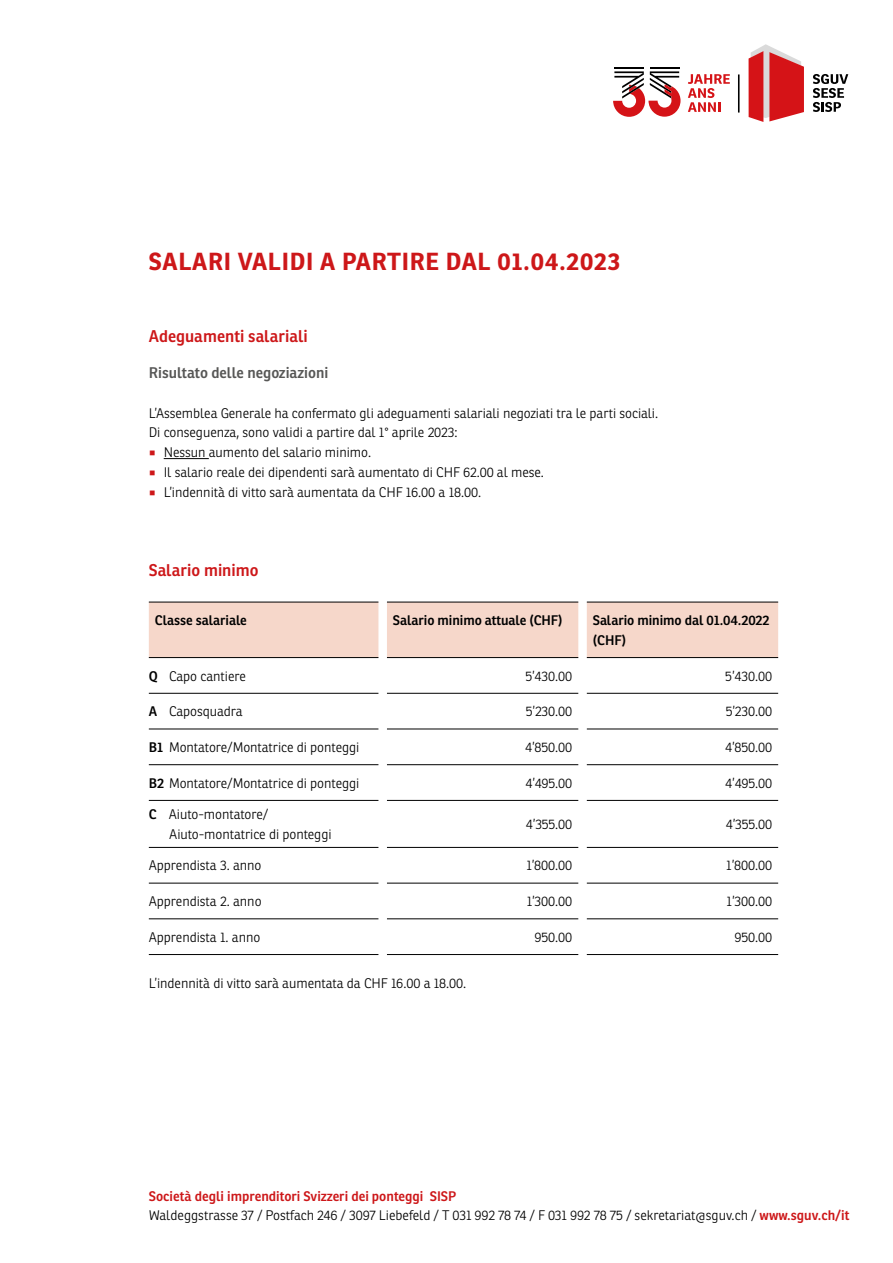
<style>
.page{position:relative;width:893px;height:1263px;background:#fff}
.page>*{position:absolute;margin:0;border:0;box-sizing:border-box;transform-origin:0 0}
.t1{font:700 24px "Ronnia";letter-spacing:.03em;color:#cd1719}
.t2{font:600 16.5px "Ronnia";color:#cd1719}
.t3{font:600 15px "Ronnia";color:#575756}
.t4{font:300 13.5px/19.8px "Ronnia";letter-spacing:-.005em;color:#000}
.t5{font:600 13.5px/19.8px "Ronnia";letter-spacing:-.005em;color:#000}
.s1{font-size:12px;color:#cd1719}
.s2{font-weight:600}
.s3{font-weight:600;color:#cd1719}
</style>
<div class="page">
<hr style="left:164px;top:458px;width:45px;height:1px;background:#000">
<div style="left:149px;top:602px;width:629px;height:55px;background:#f6d7ca"></div>
<hr style="left:387px;top:602px;width:191px;height:1px;background:#000">
<hr style="left:587px;top:602px;width:191px;height:1px;background:#000">
<hr style="left:387px;top:657px;width:191px;height:1px;background:#000">
<hr style="left:587px;top:657px;width:191px;height:1px;background:#000">
<hr style="left:387px;top:693px;width:191px;height:1px;background:#000">
<hr style="left:587px;top:693px;width:191px;height:1px;background:#000">
<hr style="left:387px;top:729px;width:191px;height:1px;background:#000">
<hr style="left:587px;top:729px;width:191px;height:1px;background:#000">
<hr style="left:387px;top:764px;width:191px;height:1px;background:#000">
<hr style="left:587px;top:764px;width:191px;height:1px;background:#000">
<hr style="left:387px;top:800px;width:191px;height:1px;background:#000">
<hr style="left:587px;top:800px;width:191px;height:1px;background:#000">
<hr style="left:387px;top:847px;width:191px;height:1px;background:#000">
<hr style="left:587px;top:847px;width:191px;height:1px;background:#000">
<hr style="left:387px;top:883px;width:191px;height:1px;background:#000">
<hr style="left:587px;top:883px;width:191px;height:1px;background:#000">
<hr style="left:387px;top:918px;width:191px;height:1px;background:#000">
<hr style="left:587px;top:918px;width:191px;height:1px;background:#000">
<hr style="left:387px;top:954px;width:191px;height:1px;background:#000">
<hr style="left:587px;top:954px;width:191px;height:1px;background:#000">
<hr style="left:149px;top:602px;width:229px;height:1px;background:#000">
<hr style="left:149px;top:657px;width:229px;height:1px;background:#000">
<hr style="left:149px;top:693px;width:229px;height:1px;background:#000">
<hr style="left:149px;top:729px;width:229px;height:1px;background:#000">
<hr style="left:149px;top:764px;width:229px;height:1px;background:#000">
<hr style="left:149px;top:800px;width:229px;height:1px;background:#000">
<hr style="left:149px;top:847px;width:229px;height:1px;background:#000">
<hr style="left:149px;top:883px;width:229px;height:1px;background:#000">
<hr style="left:149px;top:918px;width:229px;height:1px;background:#000">
<hr style="left:149px;top:954px;width:229px;height:1px;background:#000">
<svg style="left:749px;top:44px;width:55px;height:78px"></svg>
<svg style="left:813px;top:74px;width:35px;height:38px"></svg>
<hr style="left:650px;top:67px;width:29px;height:2px;background:#000">
<svg style="left:688px;top:74px;width:42px;height:38px"></svg>
<hr style="left:614px;top:67px;width:30px;height:2px;background:#000">
<svg style="left:613px;top:71px;width:67px;height:46px"></svg>
<hr style="left:738px;top:74px;width:1px;height:39px;background:#000">
<h1 class="t1" style="left:149px;top:246px;width:473px">SALARI VALIDI A PARTIRE DAL 01.04.2023</h1>
<p class="t2" style="left:149px;top:326px;width:160px">Adeguamenti salariali</p>
<p class="t3" style="left:149px;top:363px;width:181px">Risultato delle negoziazioni</p>
<p class="t4" style="left:149px;top:403px;width:511px">L’Assemblea Generale ha confermato gli adeguamenti salariali negoziati tra le parti sociali.<br>Di conseguenza, sono validi a partire dal 1° aprile 2023:<br><span class="s1">Ǔ</span> Nessun aumento del salario minimo.<br><span class="s1">Ǔ</span> Il salario reale dei dipendenti sarà aumentato di CHF 62.00 al mese.<br><span class="s1">Ǔ</span> L’indennità di vitto sarà aumentata da CHF 16.00 a 18.00.</p>
<p class="t2" style="left:149px;top:560px;width:111px">Salario minimo</p>
<p class="t5" style="left:155px;top:610px;width:94px">Classe salariale</p>
<p class="t5" style="left:393px;top:610px;width:171px">Salario minimo attuale (CHF)</p>
<p class="t5" style="left:593px;top:610px;width:178px">Salario minimo dal 01.04.2022 (CHF)</p>
<p class="t4" style="left:149px;top:666px;width:99px"><span class="s2">Q</span> Capo cantiere</p>
<p class="t4" style="left:525px;top:666px;width:48px">5’430.00</p>
<p class="t4" style="left:725px;top:666px;width:48px">5’430.00</p>
<p class="t4" style="left:149px;top:701px;width:95px"><span class="s2">A</span> Caposquadra</p>
<p class="t4" style="left:526px;top:701px;width:48px">5’230.00</p>
<p class="t4" style="left:726px;top:701px;width:48px">5’230.00</p>
<p class="t4" style="left:149px;top:737px;width:212px"><span class="s2">B1</span> Montatore/Montatrice di ponteggi</p>
<p class="t4" style="left:525px;top:737px;width:49px">4’850.00</p>
<p class="t4" style="left:725px;top:737px;width:49px">4’850.00</p>
<p class="t4" style="left:149px;top:773px;width:212px"><span class="s2">B2</span> Montatore/Montatrice di ponteggi</p>
<p class="t4" style="left:525px;top:773px;width:48px">4’495.00</p>
<p class="t4" style="left:725px;top:773px;width:48px">4’495.00</p>
<p class="t4" style="left:169px;top:804px;width:164px;text-indent:-20px"><span class="s2">C</span> Aiuto-montatore/<br>Aiuto-montatrice di ponteggi</p>
<p class="t4" style="left:526px;top:814px;width:48px">4’355.00</p>
<p class="t4" style="left:726px;top:814px;width:48px">4’355.00</p>
<p class="t4" style="left:149px;top:856px;width:114px">Apprendista 3. anno</p>
<p class="t4" style="left:526px;top:856px;width:47px">1’800.00</p>
<p class="t4" style="left:726px;top:856px;width:47px">1’800.00</p>
<p class="t4" style="left:149px;top:891px;width:114px">Apprendista 2. anno</p>
<p class="t4" style="left:527px;top:891px;width:47px">1’300.00</p>
<p class="t4" style="left:727px;top:891px;width:47px">1’300.00</p>
<p class="t4" style="left:149px;top:927px;width:113px">Apprendista 1. anno</p>
<p class="t4" style="left:535px;top:927px;width:39px">950.00</p>
<p class="t4" style="left:734px;top:927px;width:39px">950.00</p>
<p class="t4" style="left:149px;top:974px;width:319px">L’indennità di vitto sarà aumentata da CHF 16.00 a 18.00.</p>
<p class="t4" style="left:149px;top:1186px;width:702px"><span class="s3">Società degli imprenditori Svizzeri dei ponteggi SISP<br></span>Waldeggstrasse 37 / Postfach 246 / 3097 Liebefeld / T 031 992 78 74 / F 031 992 78 75 / sekretariat@sguv.ch / <span class="s3">www.sguv.ch/it</span></p>
</div>
